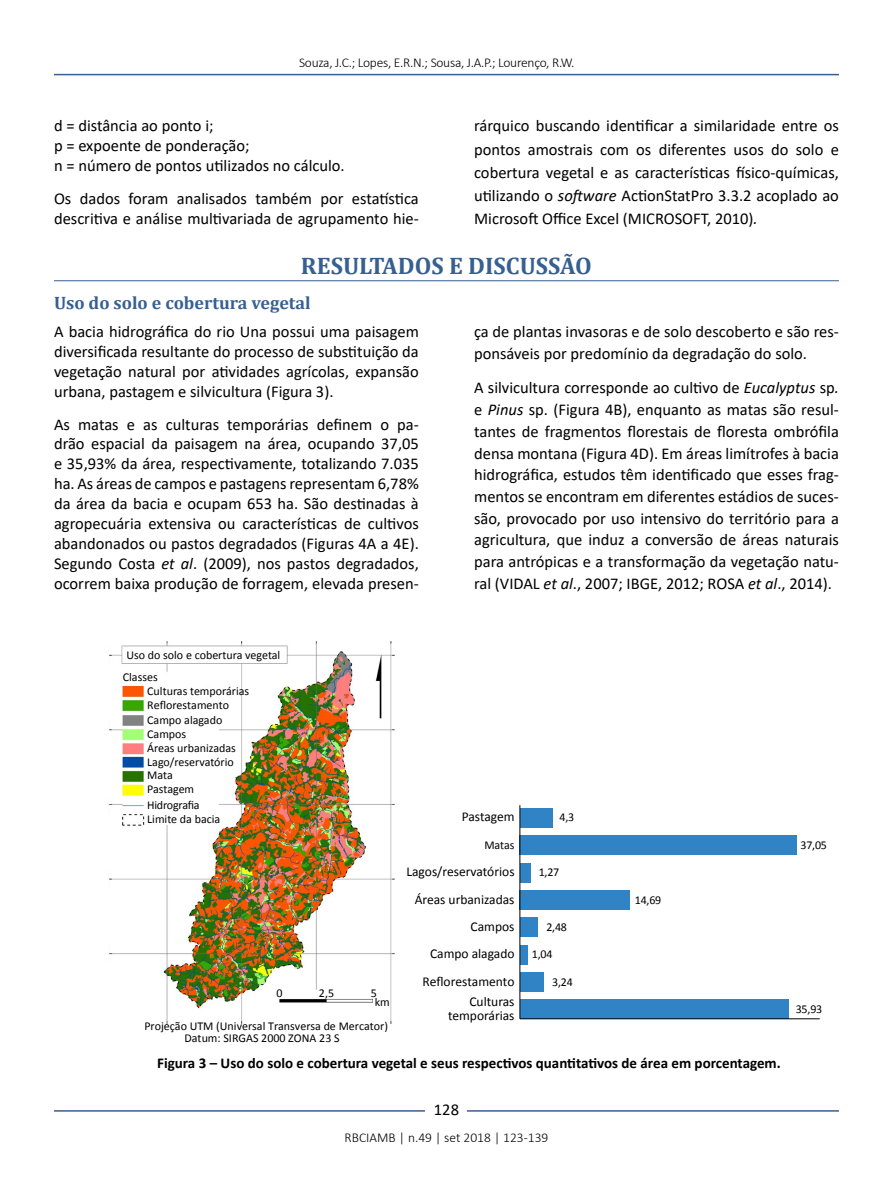
<style>
.page{position:relative;width:893px;height:1191px;background:#fff}
.page>*{position:absolute;margin:0;border:0;box-sizing:border-box;transform-origin:0 0}
.t1{font:700 24px "Cambria";color:#365f92}
.t2{font:700 18px "Cambria";color:#365f92}
.t3{font:16.5px/19.8px "Calibri";color:#000;text-align:justify}
.t4{font:700 15px "Calibri";color:#000}
.t5{font:13.5px/13.5px "Calibri";color:#000;text-align:right}
.t6{font:300 13.5px "Calibri";letter-spacing:-.02em;color:#000}
.t7{font:300 13.5px "Calibri";color:#000}
.t8{font:12px/14px "Calibri";color:#000}
.s1{font-style:italic}
</style>
<div class="page">
<hr style="left:54px;top:74px;width:785px;height:1px;background:#365f92">
<hr style="left:54px;top:1110px;width:785px;height:1px;background:#365f92">
<div style="left:426px;top:1096px;width:41px;height:26px;background:#fff"></div>
<hr style="left:54px;top:280px;width:785px;height:1px;background:#365f92">
<img style="left:108px;top:641px;width:287px;height:383px">
<div style="left:520px;top:808px;width:32px;height:19px;background:#3084c6"></div>
<div style="left:520px;top:836px;width:277px;height:19px;background:#3084c6"></div>
<div style="left:520px;top:863px;width:10px;height:19px;background:#3084c6"></div>
<div style="left:520px;top:890px;width:110px;height:19px;background:#3084c6"></div>
<div style="left:520px;top:917px;width:18px;height:20px;background:#3084c6"></div>
<div style="left:520px;top:945px;width:7px;height:19px;background:#3084c6"></div>
<div style="left:520px;top:972px;width:24px;height:19px;background:#3084c6"></div>
<div style="left:520px;top:999px;width:268px;height:19px;background:#3084c6"></div>
<div style="left:126px;top:650px;width:156px;height:12px;background:#fff"></div>
<div style="left:119px;top:671px;width:39px;height:12px;background:#fff"></div>
<div style="left:146px;top:688px;width:73px;height:135px;background:#fff"></div>
<div style="left:367px;top:706px;width:11px;height:11px;background:#fff"></div>
<div style="left:277px;top:990px;width:104px;height:7px;background:#fff"></div>
<div style="left:373px;top:996px;width:10px;height:8px;background:#fff"></div>
<div style="left:270px;top:1006px;width:118px;height:17px;background:#fff"></div>
<hr style="left:519px;top:805px;width:1px;height:213px;background:#000">
<hr style="left:520px;top:1018px;width:300px;height:1px;background:#000">
<p class="t6" style="left:299px;top:54px;width:277px">Souza, J.C.; Lopes, E.R.N.; Sousa, J.A.P.; Lourenço, R.W.</p>
<p class="t3" style="left:474px;top:114px;width:366px;line-height:23.1px">rárquico buscando identificar a similaridade entre os pontos amostrais com os diferentes usos do solo e cobertura vegetal e as características físico-químicas, utilizando o <span class="s1">software</span> ActionStatPro 3.3.2 acoplado ao Microsoft Office Excel (MICROSOFT, 2010)<span class="s1">.</span></p>
<h1 class="t1" style="left:301px;top:249px;width:293px">RESULTADOS E DISCUSSÃO</h1>
<p class="t2" style="left:54px;top:290px;width:258px">Uso do solo e cobertura vegetal</p>
<p class="t3" style="left:54px;top:321px;width:366px">A bacia hidrográfica do rio Una possui uma paisagem diversificada resultante do processo de substituição da vegetação natural por atividades agrícolas, expansão urbana, pastagem e silvicultura (Figura 3).</p>
<p class="t3" style="left:54px;top:414px;width:366px">As matas e as culturas temporárias definem o pa&shy;drão espacial da paisagem na área, ocupando 37,05 e 35,93% da área, respectivamente, totalizando 7.035 ha. As áreas de campos e pastagens representam 6,78% da área da bacia e ocupam 653 ha. São destinadas à agropecuária extensiva ou características de cultivos abandonados ou pastos degradados (Figuras 4A a 4E).<br>Segundo Costa <span class="s1">et al</span>. (2009), nos pastos degradados, ocorrem baixa produção de forragem, elevada presen-</p>
<p class="t3" style="left:54px;top:116px;width:292px;text-align:left">d = distância ao ponto i;<br>p = expoente de ponderação;<br>n = número de pontos utilizados no cálculo.</p>
<p class="t3" style="left:54px;top:188px;width:366px">Os dados foram analisados também por estatística descritiva e análise multivariada de agrupamento hie-</p>
<p class="t3" style="left:474px;top:321px;width:366px;line-height:21.6px">ça de plantas invasoras e de solo descoberto e são res&shy;ponsáveis por predomínio da degradação do solo.</p>
<p class="t3" style="left:474px;top:377px;width:366px;line-height:21.6px">A silvicultura corresponde ao cultivo de <span class="s1">Eucalyptus</span> sp<span class="s1">. </span>e <span class="s1">Pinus</span> sp. (Figura 4B), enquanto as matas são resul&shy;tantes de fragmentos florestais de floresta ombrófila densa montana (Figura 4D). Em áreas limítrofes à bacia hidrográfica, estudos têm identificado que esses frag&shy;mentos se encontram em diferentes estádios de suces&shy;são, provocado por uso intensivo do território para a agricultura, que induz a conversão de áreas naturais para antrópicas e a transformação da vegetação natu&shy;ral (VIDAL <span class="s1">et al</span>., 2007; IBGE, 2012; ROSA <span class="s1">et al</span>., 2014).</p>
<p class="t8" style="left:126px;top:648px;width:155px">Uso do solo e cobertura vegetal</p>
<p class="t8" style="left:147px;top:684px;width:104px">Culturas temporárias</p>
<p class="t8" style="left:123px;top:670px;width:36px">Classes</p>
<p class="t8" style="left:147px;top:698px;width:83px">Reflorestamento</p>
<p class="t8" style="left:147px;top:712px;width:90px">Campo alagado<br>Campos<br>Áreas urbanizadas<br>Lago/reservatório<br>Mata<br>Pastagem</p>
<p class="t8" style="left:147px;top:798px;width:75px">Hidrografia<br>Limite da bacia</p>
<p class="t5" style="left:462px;top:810px;width:54px">Pastagem</p>
<p class="t8" style="left:559px;top:810px;width:16px">4,3</p>
<p class="t8" style="left:484px;top:837px;width:32px">Matas</p>
<p class="t8" style="left:800px;top:837px;width:28px">37,05</p>
<p class="t5" style="left:406px;top:865px;width:110px">Lagos/reservatórios</p>
<p class="t8" style="left:539px;top:865px;width:22px">1,27</p>
<p class="t5" style="left:415px;top:892px;width:101px">Áreas urbanizadas</p>
<p class="t8" style="left:635px;top:892px;width:28px">14,69</p>
<p class="t5" style="left:471px;top:919px;width:45px">Campos</p>
<p class="t8" style="left:546px;top:920px;width:22px">2,48</p>
<p class="t5" style="left:430px;top:946px;width:86px">Campo alagado</p>
<p class="t8" style="left:532px;top:947px;width:22px">1,04</p>
<p class="t8" style="left:552px;top:974px;width:22px">3,24</p>
<p class="t5" style="left:448px;top:995px;width:68px">Culturas temporárias</p>
<p class="t8" style="left:796px;top:1001px;width:28px">35,93</p>
<p class="t4" style="left:157px;top:1052px;width:625px">Figura 3 – Uso do solo e cobertura vegetal e seus respectivos quantitativos de área em porcentagem.</p>
<p class="t5" style="left:422px;top:974px;width:94px">Reflorestamento</p>
<p class="t8" style="left:277px;top:986px;width:8px">0</p>
<p class="t8" style="left:319px;top:986px;width:17px">2,5</p>
<p class="t8" style="left:375px;top:988px;width:17px;line-height:9.3px;text-indent:-4px">5 km</p>
<p class="t8" style="left:185px;top:1020px;width:205px;line-height:11.7px;text-indent:-40px">Projeção UTM (Universal Transversa de Mercator)<br>Datum: SIRGAS 2000 ZONA 23 S</p>
<p class="t3" style="left:434px;top:1099px;width:27px">128</p>
<p class="t7" style="left:345px;top:1129px;width:205px">RBCIAMB | n.49 | set 2018 | 123-139</p>
</div>
